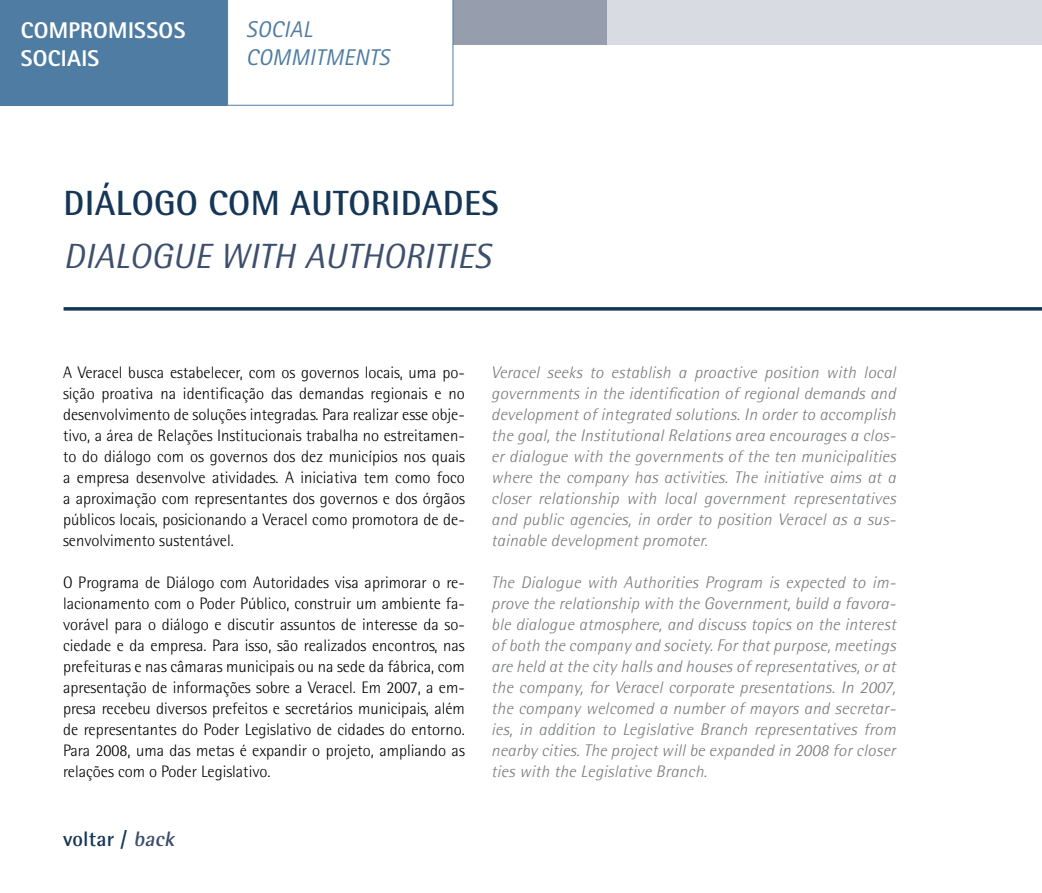
<style>
.page{position:relative;width:1042px;height:893px;background:#fff}
.page>*{position:absolute;margin:0;border:0;box-sizing:border-box;transform-origin:0 0}
.t1{font:italic 35px "Rotis Semi Sans";letter-spacing:.01em;color:#3c4f6d}
.t2{font:700 35px "Rotis Semi Sans";letter-spacing:.01em;color:#163656}
.t3{font:800 22.75px/28px "Rotis Sans Serif";letter-spacing:.015em;color:#fff}
.t4{font:italic 22.75px/28px "Rotis Sans Serif";letter-spacing:.015em;color:#4f7ca2}
.t5{font:700 21px "Rotis Semi Sans";color:#163656}
.t6{font:italic 300 16.8px/21px "Rotis Semi Sans";letter-spacing:.015em;color:#76787b;text-align:justify}
.t7{font:300 16.62px/21px "Rotis Semi Sans";color:#000;text-align:justify}
.s1{font-style:italic;color:#3c4f6d}
</style>
<div class="page">
<div style="left:542px;top:1px;width:500px;height:44px;background:#d8dbe2"></div>
<div style="left:248px;top:1px;width:359px;height:44px;background:#969ead"></div>
<svg style="left:64px;top:307px;width:978px;height:4px;background:#324e6a"></svg>
<div style="left:0;top:1px;width:227px;height:105px;background:#4f7ca2"></div>
<svg style="left:227px;top:0;width:226px;height:106px"></svg>
<h2 class="t3" style="left:21px;top:16px;width:166px">COMPROMISSOS<br>SOCIAIS</h2>
<h2 class="t4" style="left:246px;top:16px;width:145px">SOCIAL<br>COMMITMENTS</h2>
<h1 class="t2" style="left:64px;top:182px;width:358px">DIÁLOGO COM AUTORIDAD</h1>
<h1 class="t2" style="left:464px;top:182px;width:36px">ES</h1>
<h1 class="t1" style="left:64px;top:234px;width:428px">DIALOGUE WITH AUTHORITIES</h1>
<p class="t7" style="left:63px;top:362px;width:403px">A Veracel busca estabelecer, com os governos locais, uma po&shy;sição proativa na identificação das demandas regionais e no desenvolvimento de soluções integradas. Para realizar esse obje&shy;tivo, a área de Relações Institucionais trabalha no estreitamen&shy;to do diálogo com os governos dos dez municípios nos quais a empresa desenvolve atividades. A iniciativa tem como foco a aproximação com representantes dos governos e dos órgãos públicos locais, posicionando a Veracel como promotora de de&shy;senvolvimento sustentável.</p>
<p class="t7" style="left:63px;top:572px;width:403px">O Programa de Diálogo com Autoridades visa aprimorar o re&shy;lacionamento com o Poder Público, construir um ambiente fa&shy;vorável para o diálogo e discutir assuntos de interesse da so&shy;ciedade e da empresa. Para isso, são realizados encontros, nas prefeituras e nas câmaras municipais ou na sede da fábrica, com apresentação de informações sobre a Veracel. Em 2007, a em&shy;presa recebeu diversos prefeitos e secretários municipais, além de representantes do Poder Legislativo de cidades do entorno.<br>Para 2008, uma das metas é expandir o projeto, ampliando as relações com o Poder Legislativo.</p>
<p class="t5" style="left:63px;top:826px;width:117px">VOLTAR / <span class="s1">back</span></p>
<p class="t6" style="left:491px;top:362px;width:406px">Veracel seeks to establish a proactive position with local governments in the identification of regional demands and development of integrated solutions. In order to accomplish the goal, the Institutional Relations area encourages a clos&shy;er dialogue with the governments of the ten municipalities where the company has activities. The initiative aims at a closer relationship with local government representatives and public agencies, in order to position Veracel as a sus&shy;tainable development promoter.</p>
<p class="t6" style="left:491px;top:572px;width:406px">The Dialogue with Authorities Program is expected to im&shy;prove the relationship with the Government, build a favora&shy;ble dialogue atmosphere, and discuss topics on the interest of both the company and society. For that purpose, meetings are held at the city halls and houses of representatives, or at the company, for Veracel corporate presentations. In 2007, the company welcomed a number of mayors and secretar&shy;ies, in addition to Legislative Branch representatives from nearby cities. The project will be expanded in 2008 for closer ties with the Legislative Branch.</p>
</div>
